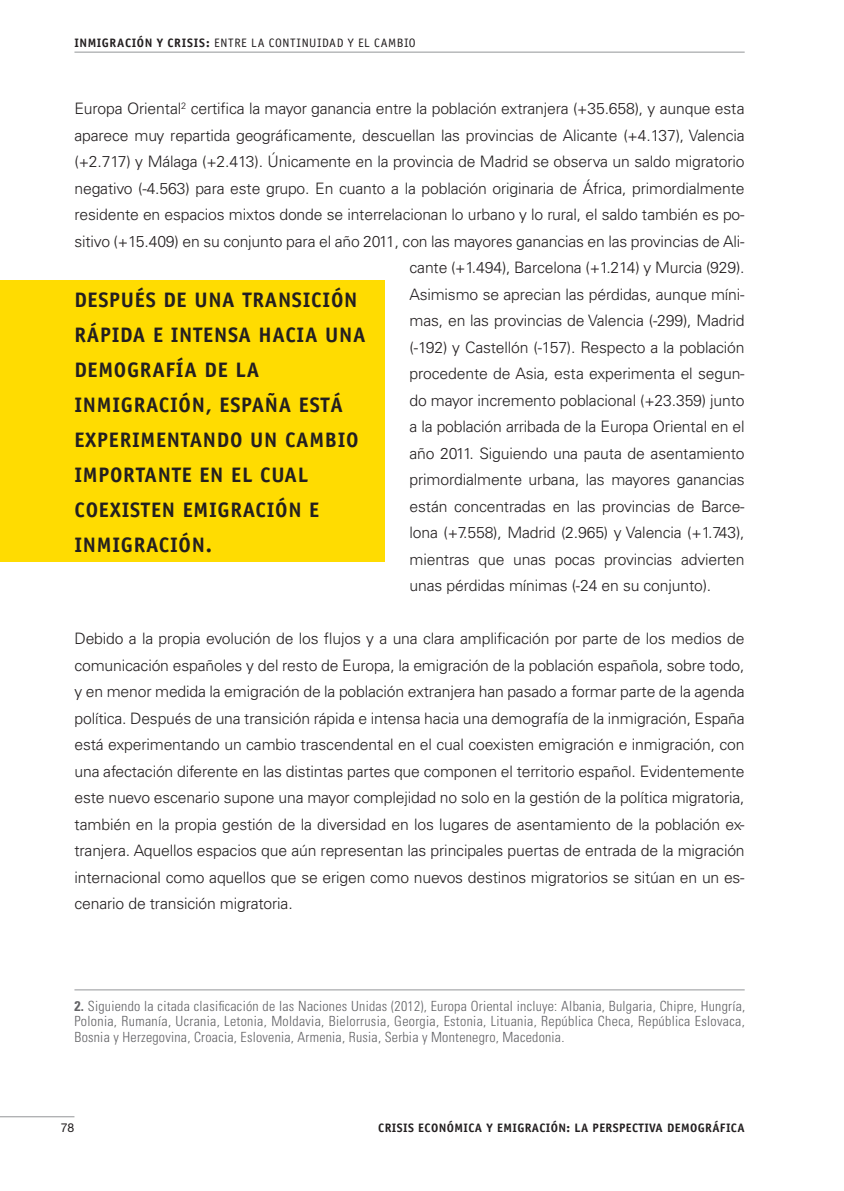
<style>
.page{position:relative;width:844px;height:1191px;background:#fff}
.page>*{position:absolute;margin:0;border:0;box-sizing:border-box;transform-origin:0 0}
.FRASE_DESTACADA{font:700 21px/35px "Officina Sans";letter-spacing:.035em;color:#231f20}
.NOTA{font:300 15.75px/26.4px "Univers";letter-spacing:-.01em;color:#231f20;text-align:justify}
.NOTA-2{font:300 condensed 14px/15.8px "Univers";letter-spacing:.015em;color:#636366;text-align:justify}
.t1{font:700 12.25px "Officina Sans";letter-spacing:.03em;color:#231f20}
.t2{font:12.25px "Officina Sans";letter-spacing:.045em;color:#231f20}
.t3{font:12.25px "Helvetica Neue";color:#231f20}
.s1{font-weight:700}
</style>
<div class="page">
<hr style="left:0;top:1116px;width:74px;height:1px;background:#939598">
<hr style="left:74px;top:52px;width:670px;height:1px;background:#939598">
<hr style="left:74px;top:989px;width:670px;height:1px;background:#939598">
<div style="left:0;top:280px;width:384px;height:282px;background:#ffdc01"></div>
<p class="t2" style="left:74px;top:36px;width:343px"><span class="s1">INMIGRACIÓN Y CRISIS:</span> ENTRE LA CONTINUIDAD Y EL CAMBIO</p>
<p class="NOTA" style="left:74px;top:95px;width:671px">Europa Oriental<sup>2</sup> certifica la mayor ganancia entre la población extranjera (+35.658), y aunque esta</p>
<p class="NOTA" style="left:74px;top:122px;width:671px">aparece muy repartida geográficamente, descuellan las provincias de Alicante (+4.137), Valencia</p>
<p class="NOTA" style="left:74px;top:148px;width:671px">(+2.717) y Málaga (+2.413). Únicamente en la provincia de Madrid se observa un saldo migratorio</p>
<p class="NOTA" style="left:74px;top:174px;width:671px">negativo (-4.563) para este grupo. En cuanto a la población originaria de África, primordialmente</p>
<p class="NOTA" style="left:74px;top:201px;width:671px">residente en espacios mixtos donde se interrelacionan lo urbano y lo rural, el saldo también es po-</p>
<p class="NOTA" style="left:74px;top:227px;width:671px">sitivo (+15.409) en su conjunto para el año 2011, con las mayores ganancias en las provincias de Ali-</p>
<p class="NOTA" style="left:409px;top:254px;width:336px">cante (+1.494), Barcelona (+1.214) y Murcia (929).</p>
<p class="NOTA" style="left:409px;top:280px;width:336px">Asimismo se aprecian las pérdidas, aunque míni-</p>
<p class="NOTA" style="left:409px;top:307px;width:336px">mas, en las provincias de Valencia (-299), Madrid</p>
<p class="NOTA" style="left:409px;top:333px;width:336px">(-192) y Castellón (-157). Respecto a la población</p>
<p class="NOTA" style="left:409px;top:360px;width:336px">procedente de Asia, esta experimenta el segun-</p>
<p class="NOTA" style="left:409px;top:386px;width:336px">do mayor incremento poblacional (+23.359) junto</p>
<p class="NOTA" style="left:409px;top:413px;width:336px">a la población arribada de la Europa Oriental en el</p>
<p class="NOTA" style="left:409px;top:439px;width:336px">año 2011. Siguiendo una pauta de asentamiento</p>
<p class="NOTA" style="left:409px;top:466px;width:336px">primordialmente urbana, las mayores ganancias</p>
<p class="NOTA" style="left:409px;top:492px;width:336px">están concentradas en las provincias de Barce-</p>
<p class="NOTA" style="left:409px;top:519px;width:336px">lona (+7.558), Madrid (2.965) y Valencia (+1.743),</p>
<p class="NOTA" style="left:409px;top:545px;width:336px">mientras que unas pocas provincias advierten</p>
<p class="NOTA" style="left:409px;top:572px;width:303px">unas pérdidas mínimas (-24 en su conjunto).</p>
<p class="NOTA" style="left:74px;top:625px;width:671px">Debido a la propia evolución de los flujos y a una clara amplificación por parte de los medios de comunicación españoles y del resto de Europa, la emigración de la población española, sobre todo, y en menor medida la emigración de la población extranjera han pasado a formar parte de la agenda política. Después de una transición rápida e intensa hacia una demografía de la inmigración, España está experimentando un cambio trascendental en el cual coexisten emigración e inmigración, con una afectación diferente en las distintas partes que componen el territorio español. Evidentemente este nuevo escenario supone una mayor complejidad no solo en la gestión de la política migratoria, también en la propia gestión de la diversidad en los lugares de asentamiento de la población ex&shy;tranjera. Aquellos espacios que aún representan las principales puertas de entrada de la migración internacional como aquellos que se erigen como nuevos destinos migratorios se sitúan en un es&shy;cenario de transición migratoria.</p>
<p class="FRASE_DESTACADA" style="left:74px;top:282px;width:181px">DESPUÉS DE UNA TRANSICIÓN<br>RÁPIDA</p>
<p class="FRASE_DESTACADA" style="left:153px;top:317px;width:30px">E INTENSA</p>
<p class="FRASE_DESTACADA" style="left:258px;top:317px;width:26px">HACIA</p>
<p class="FRASE_DESTACADA" style="left:325px;top:317px;width:28px">UNA</p>
<p class="FRASE_DESTACADA" style="left:74px;top:352px;width:14px">DEMOGRAF</p>
<p class="FRASE_DESTACADA" style="left:176px;top:352px;width:72px">ÍADE LA</p>
<p class="FRASE_DESTACADA" style="left:74px;top:387px;width:13px">INMIGRACIÓN</p>
<p class="FRASE_DESTACADA" style="left:206px;top:387px;width:105px">, ESPAÑA ESTÁ</p>
<p class="FRASE_DESTACADA" style="left:74px;top:422px;width:36px">EXPERIMENTANDO</p>
<p class="FRASE_DESTACADA" style="left:250px;top:422px;width:49px">UN CAM</p>
<p class="FRASE_DESTACADA" style="left:325px;top:422px;width:24px">BIO</p>
<p class="FRASE_DESTACADA" style="left:74px;top:457px;width:13px">IMPORTANTE</p>
<p class="FRASE_DESTACADA" style="left:199px;top:457px;width:98px">EN EL CUAL</p>
<p class="FRASE_DESTACADA" style="left:74px;top:492px;width:59px">COEXISTEN</p>
<p class="FRASE_DESTACADA" style="left:183px;top:492px;width:13px">EMIGRACIÓN</p>
<p class="FRASE_DESTACADA" style="left:309px;top:492px;width:9px">E</p>
<p class="FRASE_DESTACADA" style="left:74px;top:527px;width:13px">INMIGRACIÓN</p>
<p class="FRASE_DESTACADA" style="left:206px;top:527px;width:8px">.</p>
<p class="NOTA-2" style="left:74px;top:997px;width:672px"><span class="s1">2.</span> Siguiendo la citada clasificación de las Naciones Unidas (2012), Europa Oriental incluye: Albania, Bulgaria, Chipre, Hungría, Polonia, Rumanía, Ucrania, Letonia, Moldavia, Bielorrusia, Georgia, Estonia, Lituania, República Checa, República Eslovaca, Bosnia y Herzegovina, Croacia, Eslovenia, Armenia, Rusia, Serbia y Montenegro, Macedonia.</p>
<p class="t3" style="left:61px;top:1120px;width:15px">78</p>
<p class="t1" style="left:378px;top:1119px;width:368px">CRISIS ECONÓMICA Y EMIGRACIÓN: LA PERSPECTIVA DEMOGRÁFICA</p>
</div>
